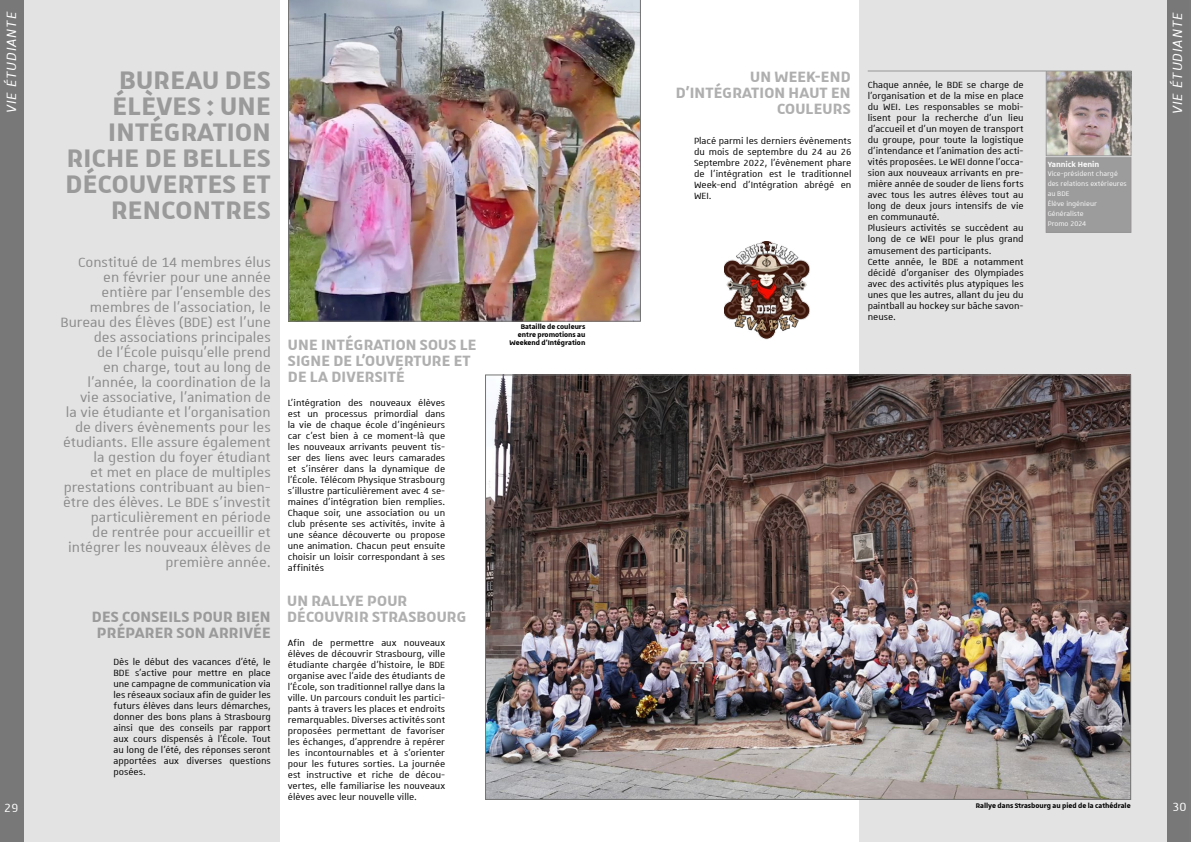
<style>
.page{position:relative;width:1191px;height:842px;background:#fff}
.page>*{position:absolute;margin:0;border:0;box-sizing:border-box;transform-origin:0 0}
.t1{font:700 34px/26px "Unistra A";letter-spacing:.01em;color:#9b9a9a;text-align:right}
.t2{font:700 20px/16px "Unistra A";letter-spacing:.01em;color:#b0afb0}
.t3{font:700 20px/16px "Unistra A";letter-spacing:.01em;color:#9b9a9a}
.t4{font:18px/15px "Unistra A";color:#8c8b8b;text-align:right}
.t5{font:italic 18px "Unistra A";letter-spacing:.05em;color:#fff}
.t6{font:16px "Unistra A";color:#fff}
.t7{font:12px/11px "Unistra A";color:#000;text-align:justify}
.t8{font:700 10px "Unistra A";color:#fff}
.t9{font:700 9px/8px "Unistra A";color:#000;text-align:right}
.t10{font:9px/10px "Unistra A";color:#fff}
</style>
<div class="page">
<div style="left:859px;top:0;width:329px;height:842px;background:#e3e3e3"></div>
<div style="left:0;top:0;width:280px;height:842px;background:#e3e3e3"></div>
<img style="left:288px;top:0;width:352px;height:321px">
<img style="left:724px;top:241px;width:86px;height:99px">
<img style="left:487px;top:377px;width:641px;height:420px">
<div style="left:1046px;top:158px;width:85px;height:74px;background:#9d9c9c"></div>
<img style="left:1048px;top:73px;width:81px;height:81px">
<div style="left:1046px;top:71px;width:85px;height:85px;border:1px solid #8c8b8b"></div>
<hr style="left:867px;top:71px;width:178px;height:1px;background:#858383">
<div style="left:0;top:0;width:24px;height:842px;background:#747373"></div>
<div style="left:1166px;top:0;width:25px;height:842px;background:#747373"></div>
<h3 class="t5" style="left:2px;top:113px;width:103px;rotate:-90deg">VIE ÉTUDIANTE</h3>
<h3 class="t5" style="left:1168px;top:114px;width:103px;rotate:-90deg">VIE ÉTUDIANTE</h3>
<h1 class="t1" style="left:66px;top:65px;width:206px">BUREAU DES<br>ÉLÈVES : UNE<br>INTÉGRATION<br>RICHE DE BELLES<br>DÉCOUVERTES ET<br>RENCONTRES</h1>
<p class="t4" style="left:60px;top:254px;width:212px">Constitué de 14 membres élus en février pour une année entière par l’ensemble des membres de l’association, le<br>Bureau des Élèves (BDE) est l’une des associations principales<br>de l’École puisqu’elle prend<br>en charge, tout au long de l’année, la coordination de la<br>vie associative, l’animation de<br>la vie étudiante et l’organisation de divers évènements pour les étudiants. Elle assure également la gestion du foyer étudiant<br>et met en place de multiples prestations contribuant au bien&shy;être des élèves. Le BDE s’investit particulièrement en période<br>de rentrée pour accueillir et intégrer les nouveaux élèves de première année.</p>
<h2 class="t2" style="left:676px;top:68px;width:176px;text-align:right">UN WEEK-END<br>D’INTÉGRATION HAUT EN<br>COULEURS</h2>
<p class="t7" style="left:867px;top:79px;width:157px;text-align:left">Chaque année, le BDE se charge de l’organisation et de la mise en place du WEI. Les responsables se mobi&shy;lisent pour la recherche d’un lieu d’accueil et d’un moyen de transport du groupe, pour toute la logistique d’intendance et l’animation des acti&shy;vités proposées. Le WEI donne l’occa&shy;sion aux nouveaux arrivants en pre&shy;mière année de souder de liens forts avec tous les autres élèves tout au long de deux jours intensifs de vie en communauté.<br>Plusieurs activités se succèdent au long de ce WEI pour le plus grand amusement des participants.<br>Cette année, le BDE a notamment décidé d’organiser des Olympiades avec des activités plus atypiques les unes que les autres, allant du jeu du paintball au hockey sur bâche savon&shy;neuse.</p>
<p class="t7" style="left:694px;top:135px;width:159px">Placé parmi les derniers évènements du mois de septembre du 24 au 26<br>Septembre 2022, l’évènement phare de l’intégration est le traditionnel Week-end d’Intégration abrégé en WEI.</p>
<p class="t8" style="left:1047px;top:158px;width:53px">Yannick Henin</p>
<p class="t10" style="left:1047px;top:169px;width:81px">Vice-président chargé des relations extérieures au BDE<br>Élève ingénieur<br>Généraliste<br>Promo 2024</p>
<p class="t9" style="left:509px;top:323px;width:77px">Bataille de couleurs entre promotions au<br>Weekend d’Intégration</p>
<h2 class="t2" style="left:288px;top:336px;width:190px">UNE INTÉGRATION SOUS LE<br>SIGNE DE L’OUVERTURE ET<br>DE LA DIVERSITÉ</h2>
<p class="t7" style="left:288px;top:397px;width:159px">L’intégration des nouveaux élèves est un processus primordial dans la vie de chaque école d’ingénieurs car c’est bien à ce moment-là que les nouveaux arrivants peuvent tis&shy;ser des liens avec leurs camarades et s’insérer dans la dynamique de l’École. Télécom Physique Strasbourg s’illustre particulièrement avec 4 se&shy;maines d’intégration bien remplies.<br>Chaque soir, une association ou un club présente ses activités, invite à une séance découverte ou propose une animation. Chacun peut ensuite choisir un loisir correspondant à ses affinités</p>
<h2 class="t2" style="left:287px;top:592px;width:181px">UN RALLYE POUR<br>DÉCOUVRIR STRASBOURG</h2>
<h2 class="t3" style="left:92px;top:608px;width:180px">DES CONSEILS POUR BIEN<br>PRÉPARER SON ARRIVÉE</h2>
<p class="t7" style="left:288px;top:637px;width:159px">Afin de permettre aux nouveaux élèves de découvrir Strasbourg, ville étudiante chargée d’histoire, le BDE organise avec l’aide des étudiants de l’École, son traditionnel rallye dans la ville. Un parcours conduit les partici&shy;pants à travers les places et endroits remarquables. Diverses activités sont proposées permettant de favoriser les échanges, d’apprendre à repérer les incontournables et à s’orienter pour les futures sorties. La journée est instructive et riche de décou&shy;vertes, elle familiarise les nouveaux élèves avec leur nouvelle ville.</p>
<p class="t7" style="left:113px;top:656px;width:159px">Dès le début des vacances d’été, le BDE s’active pour mettre en place une campagne de communication via les réseaux sociaux afin de guider les futurs élèves dans leurs démarches, donner des bons plans à Strasbourg ainsi que des conseils par rapport aux cours dispensés à l’École. Tout au long de l’été, des réponses seront apportées aux diverses questions posées.</p>
<p class="t9" style="left:976px;top:801px;width:156px">Rallye dans Strasbourg au pied de la cathédrale</p>
<h3 class="t6" style="left:4px;top:799px;width:16px">29</h3>
<h3 class="t6" style="left:1172px;top:799px;width:16px">30</h3>
</div>
